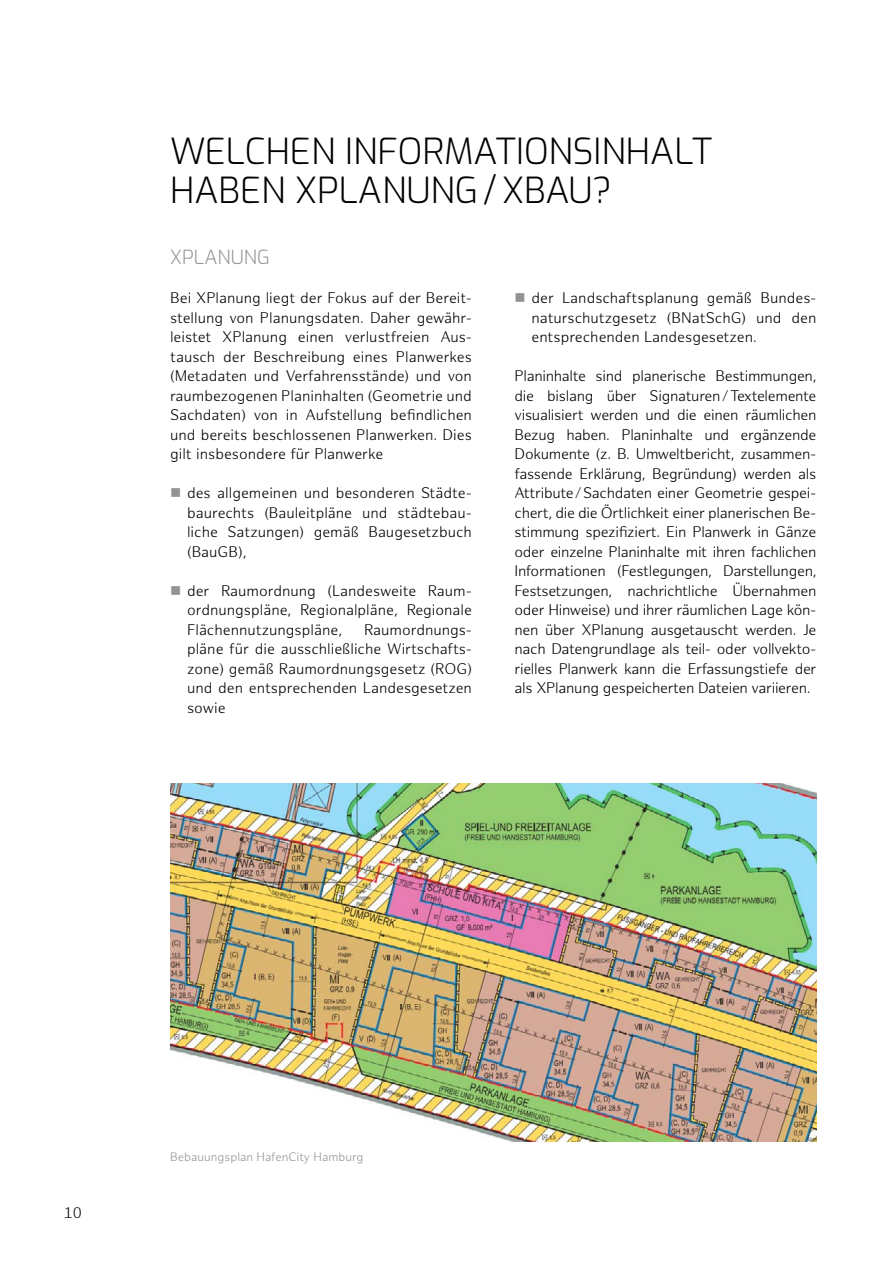
<style>
.page{position:relative;width:893px;height:1263px;background:#fff}
.page>*{position:absolute;margin:0;border:0;box-sizing:border-box;transform-origin:0 0}
.t1{font:300 36px/39px "Exo";color:#000}
.t2{font:300 19.5px "Exo";color:#939393}
.t3{font:300 15px/19.5px "Hamburg Sans";color:#000;text-align:justify}
.t4{font:300 12px "Hamburg Sans";color:#939393}
</style>
<div class="page">
<img style="left:170px;top:783px;width:646px;height:359px">
<h1 class="t1" style="left:170px;top:129px;width:544px">WELCHEN INFORMATIONSINHALT<br>HABEN XPLANUNG / XBAU?</h1>
<h2 class="t2" style="left:170px;top:243px;width:101px">XPLANUNG</h2>
<p class="t3" style="left:170px;top:289px;width:303px">Bei XPlanung liegt der Fokus auf der Bereit&shy;stellung von Planungsdaten. Daher gewähr&shy;leistet XPlanung einen verlustfreien Aus&shy;tausch der Beschreibung eines Planwerkes (Metadaten und Verfahrensstände) und von raumbezogenen Planinhalten (Geometrie und Sachdaten) von in Aufstellung befindlichen und bereits beschlossenen Planwerken. Dies gilt insbesondere für Planwerke</p>
<p class="t3" style="left:187px;top:484px;width:286px">des allgemeinen und besonderen Städte&shy;baurechts (Bauleitpläne und städtebau&shy;liche Satzungen) gemäß Baugesetzbuch (BauGB),</p>
<p class="t3" style="left:187px;top:581px;width:286px">der Raumordnung (Landesweite Raum&shy;ordnungspläne, Regionalpläne, Regionale Flächennutzungspläne,</p>
<p class="t3" style="left:187px;top:620px;width:286px;text-indent:177px">Raumordnungs&shy;pläne für die ausschließliche Wirtschafts&shy;zone) gemäß Raumordnungsgesetz (ROG) und den entsprechenden Landesgesetzen sowie</p>
<p class="t3" style="left:531px;top:289px;width:286px">der Landschaftsplanung gemäß Bundes&shy;naturschutzgesetz (BNatSchG) und den entsprechenden Landesgesetzen.</p>
<p class="t3" style="left:514px;top:367px;width:303px">Planinhalte sind planerische Bestimmungen, die bislang über Signaturen/Textelemente visualisiert werden und die einen räumlichen Bezug haben. Planinhalte und ergänzende Dokumente (z. B. Umweltbericht, zusammen&shy;fassende Erklärung, Begründung) werden als Attribute/Sachdaten einer Geometrie gespei&shy;chert, die die Örtlichkeit einer planerischen Be&shy;stimmung spezifiziert. Ein Planwerk in Gänze oder einzelne Planinhalte mit ihren fachlichen Informationen (Festlegungen, Darstellungen, Festsetzungen, nachrichtliche Übernahmen oder Hinweise) und ihrer räumlichen Lage kön&shy;nen über XPlanung ausgetauscht werden. Je nach Datengrundlage als teil- oder vollvekto&shy;rielles Planwerk kann die Erfassungstiefe der als XPlanung gespeicherten Dateien variieren.</p>
<p class="t3" style="left:64px;top:1204px;width:20px">10</p>
<p class="t4" style="left:170px;top:1150px;width:195px">Bebauungsplan HafenCity Hamburg</p>
</div>
